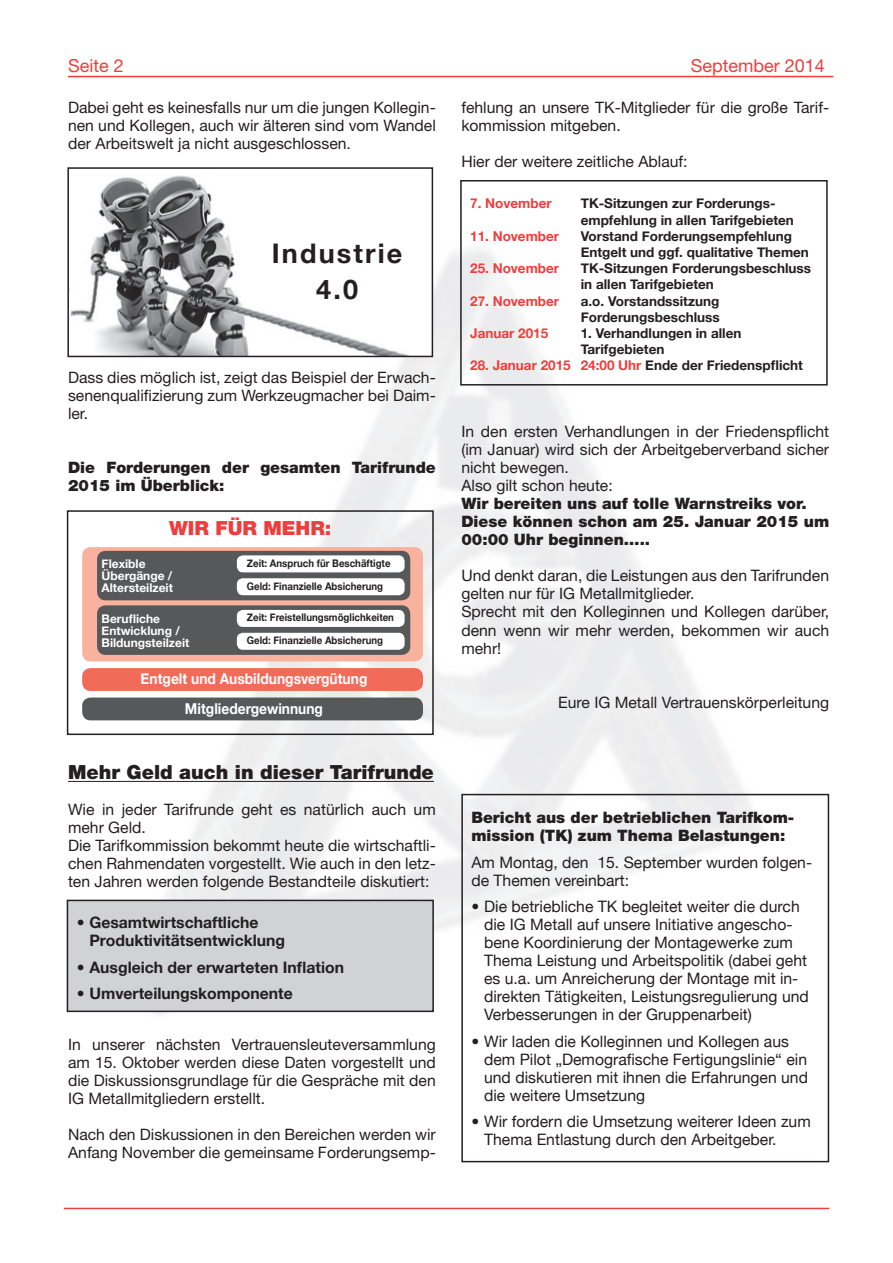
<style>
.page{position:relative;width:893px;height:1263px;background:#fff}
.page>*{position:absolute;margin:0;border:0;box-sizing:border-box;transform-origin:0 0}
.t1{font:700 27px/36px "Helvetica Neue";letter-spacing:.08em;color:#231f20;text-align:center}
.t2{font:900 19.5px "Helvetica Neue";color:#231f20}
.t3{font:900 19.5px "Helvetica Neue";color:#ee3d3c}
.t4{font:18px "Helvetica Neue";color:#ee3d3c}
.t5{font:15.75px/18px "Helvetica Neue";color:#231f20}
.t6{font:15.75px/18px "Helvetica Neue";color:#231f20}
.t7{font:900 15.75px/18px "Helvetica Neue";color:#231f20}
.t8{font:700 15.75px/18px "Helvetica Neue";color:#231f20}
.t9{font:700 15px/29.4px "Helvetica Neue";color:#fff;text-align:center;scale:.92 1}
.t10{font:700 13.5px/16.2px "Helvetica Neue";color:#231f20}
.t11{font:700 13.5px "Helvetica Neue";color:#ee3d3c}
.t12{font:700 12px/12px "Helvetica Neue";color:#fff}
.t13{font:700 10.5px "Helvetica Neue";color:#231f20;scale:.92 1}
.s1{color:#ee3d3c}
</style>
<div class="page">
<hr style="left:68px;top:76px;width:765px;height:1px;background:#ee3d3c">
<hr style="left:64px;top:1208px;width:765px;height:1px;background:#ee3d3c">
<hr style="left:68px;top:781px;width:366px;height:1px;background:#231f20">
<img style="left:70px;top:175px;width:336px;height:179px">
<div style="left:67px;top:167px;width:366px;height:190px;border:2px solid #231f20"></div>
<div style="left:460px;top:180px;width:368px;height:206px;border:2px solid #231f20"></div>
<div style="left:461px;top:794px;width:368px;height:368px;border:2px solid #231f20"></div>
<div style="left:67px;top:510px;width:367px;height:225px;border:2px solid #231f20"></div>
<div style="left:82px;top:547px;width:341px;height:114px;background:#f9b29e;border-radius:9px"></div>
<div style="left:97px;top:551px;width:313px;height:49px;background:#57585a;border-radius:9px"></div>
<div style="left:97px;top:605px;width:313px;height:50px;background:#57585a;border-radius:9px"></div>
<div style="left:237px;top:555px;width:168px;height:17px;background:#fff;border-radius:6px"></div>
<div style="left:237px;top:610px;width:168px;height:17px;background:#fff;border-radius:6px"></div>
<div style="left:237px;top:578px;width:168px;height:17px;background:#fff;border-radius:6px"></div>
<div style="left:237px;top:633px;width:168px;height:17px;background:#fff;border-radius:6px"></div>
<div style="left:82px;top:668px;width:341px;height:23px;background:#f26b59;border-radius:9px"></div>
<div style="left:82px;top:697px;width:341px;height:23px;background:#57585a;border-radius:9px"></div>
<div style="left:67px;top:900px;width:366px;height:111px;background:#d1d2d4"></div>
<div style="left:67px;top:900px;width:367px;height:112px;border:2px solid #231f20"></div>
<p class="t4" style="left:68px;top:55px;width:57px">Seite 2</p>
<p class="t4" style="left:691px;top:55px;width:136px">September 2014</p>
<p class="t5" style="left:68px;top:99px;width:369px;text-align:justify">Dabei geht es keinesfalls nur um die jungen Kollegin&shy;nen und Kollegen, auch wir älteren sind vom Wandel der Arbeitswelt ja nicht ausgeschlossen.</p>
<p class="t5" style="left:461px;top:99px;width:369px">fehlung an unsere TK-Mitglieder für die große Tarif&shy;kommission mitgeben.</p>
<p class="t5" style="left:461px;top:153px;width:228px">Hier der weitere zeitliche Ablauf:</p>
<h1 class="t1" style="left:272px;top:235px;width:132px">Industrie<br>4.0</h1>
<p class="t5" style="left:68px;top:369px;width:369px;text-align:justify">Dass dies möglich ist, zeigt das Beispiel der Erwach&shy;senenqualifizierung zum Werkzeugmacher bei Daim&shy;ler.</p>
<p class="t7" style="left:68px;top:459px;width:369px">Die Forderungen der gesamten Tarifrunde<br>2015 im Überblick:</p>
<p class="t3" style="left:169px;top:517px;width:164px">WIR FÜR MEHR:</p>
<p class="t13" style="left:247px;top:557px;width:158px">Zeit: Anspruch für Beschäftigte</p>
<p class="t12" style="left:102px;top:558px;width:73px">Flexible<br>Übergänge /<br>Altersteilzeit</p>
<p class="t12" style="left:102px;top:612px;width:89px">Berufliche<br>Entwicklung /<br>Bildungsteilzeit</p>
<p class="t13" style="left:247px;top:579px;width:150px">Geld: Finanzielle Absicherung</p>
<p class="t13" style="left:247px;top:611px;width:161px">Zeit: Freistellungsmöglichkeiten</p>
<p class="t13" style="left:247px;top:634px;width:150px">Geld: Finanzielle Absicherung</p>
<p class="t9" style="left:141px;top:664px;width:248px">Entgelt und Ausbildungsvergütung<br>Mitgliedergewinnung</p>
<p class="t2" style="left:68px;top:761px;width:367px">Mehr Geld auch in dieser Tarifrunde</p>
<p class="t5" style="left:68px;top:801px;width:369px">Wie in jeder Tarifrunde geht es natürlich auch um mehr Geld.<br>Die Tarifkommission bekommt heute die wirtschaftli&shy;chen Rahmendaten vorgestellt. Wie auch in den letz&shy;ten Jahren werden folgende Bestandteile diskutiert:</p>
<p class="t8" style="left:89px;top:913px;width:197px;text-indent:-13px">• Gesamtwirtschaftliche<br>Produktivitätsentwicklung</p>
<p class="t8" style="left:77px;top:957px;width:269px">• Ausgleich der erwarteten Inflation</p>
<p class="t8" style="left:77px;top:984px;width:218px">• Umverteilungskomponente</p>
<p class="t5" style="left:68px;top:1035px;width:369px;text-align:justify">In unserer nächsten Vertrauensleuteversammlung am 15. Oktober werden diese Daten vorgestellt und die Diskussionsgrundlage für die Gespräche mit den IG Metallmitgliedern erstellt.</p>
<p class="t5" style="left:68px;top:1125px;width:369px">Nach den Diskussionen in den Bereichen werden wir<br>Anfang November die gemeinsame Forderungsemp-</p>
<p class="t11" style="left:470px;top:195px;width:83px">7. November</p>
<p class="t10" style="left:581px;top:195px;width:215px">TK-Sitzungen zur Forderungs&shy;empfehlung in allen Tarifgebieten</p>
<p class="t11" style="left:470px;top:228px;width:91px">11. November</p>
<p class="t10" style="left:581px;top:228px;width:230px">Vorstand Forderungsempfehlung<br>Entgelt und ggf. qualitative Themen</p>
<p class="t11" style="left:470px;top:260px;width:91px">25. November</p>
<p class="t10" style="left:581px;top:260px;width:232px">TK-Sitzungen Forderungsbeschluss in allen Tarifgebieten</p>
<p class="t11" style="left:470px;top:292px;width:91px">27. November</p>
<p class="t10" style="left:581px;top:292px;width:141px">a.o. Vorstandssitzung<br>Forderungsbeschluss</p>
<p class="t11" style="left:470px;top:325px;width:80px">Januar 2015</p>
<p class="t10" style="left:581px;top:325px;width:162px">1. Verhandlungen in allen<br>Tarifgebieten</p>
<p class="t10" style="left:470px;top:357px;width:334px"><span class="s1">28. Januar 2015 24:00 Uhr</span> Ende der Friedenspflicht</p>
<p class="t5" style="left:461px;top:423px;width:369px">In den ersten Verhandlungen in der Friedenspflicht (im Januar) wird sich der Arbeitgeberverband sicher nicht bewegen.<br>Also gilt schon heute:</p>
<p class="t7" style="left:461px;top:495px;width:369px">Wir bereiten uns auf tolle Warnstreiks vor.<br>Diese können schon am 25. Januar 2015 um<br>00:00 Uhr beginnen…..</p>
<p class="t5" style="left:461px;top:567px;width:369px">Und denkt daran, die Leistungen aus den Tarifrunden gelten nur für IG Metallmitglieder.<br>Sprecht mit den Kolleginnen und Kollegen darüber, denn wenn wir mehr werden, bekommen wir auch mehr!</p>
<p class="t5" style="left:558px;top:693px;width:272px">Eure IG Metall Vertrauenskörperleitung</p>
<p class="t7" style="left:471px;top:808px;width:324px">Bericht aus der betrieblichen Tarifkom&shy;mission (TK) zum Thema Belastungen:</p>
<p class="t6" style="left:471px;top:853px;width:342px">Am Montag, den 15. September wurden folgen&shy;de Themen vereinbart:</p>
<p class="t6" style="left:484px;top:897px;width:326px;text-indent:-13px">• Die betriebliche TK begleitet weiter die durch die IG Metall auf unsere Initiative angescho&shy;bene Koordinierung der Montagewerke zum Thema Leistung und Arbeitspolitik (dabei geht es u.a. um Anreicherung der Montage mit in&shy;direkten Tätigkeiten, Leistungsregulierung und Verbesserungen in der Gruppenarbeit)</p>
<p class="t6" style="left:484px;top:1032px;width:325px;text-indent:-13px">• Wir laden die Kolleginnen und Kollegen aus dem Pilot „Demografische Fertigungslinie“ ein und diskutieren mit ihnen die Erfahrungen und die weitere Umsetzung</p>
<p class="t6" style="left:484px;top:1112px;width:328px;text-indent:-13px">• Wir fordern die Umsetzung weiterer Ideen zum<br>Thema Entlastung durch den Arbeitgeber.</p>
</div>
